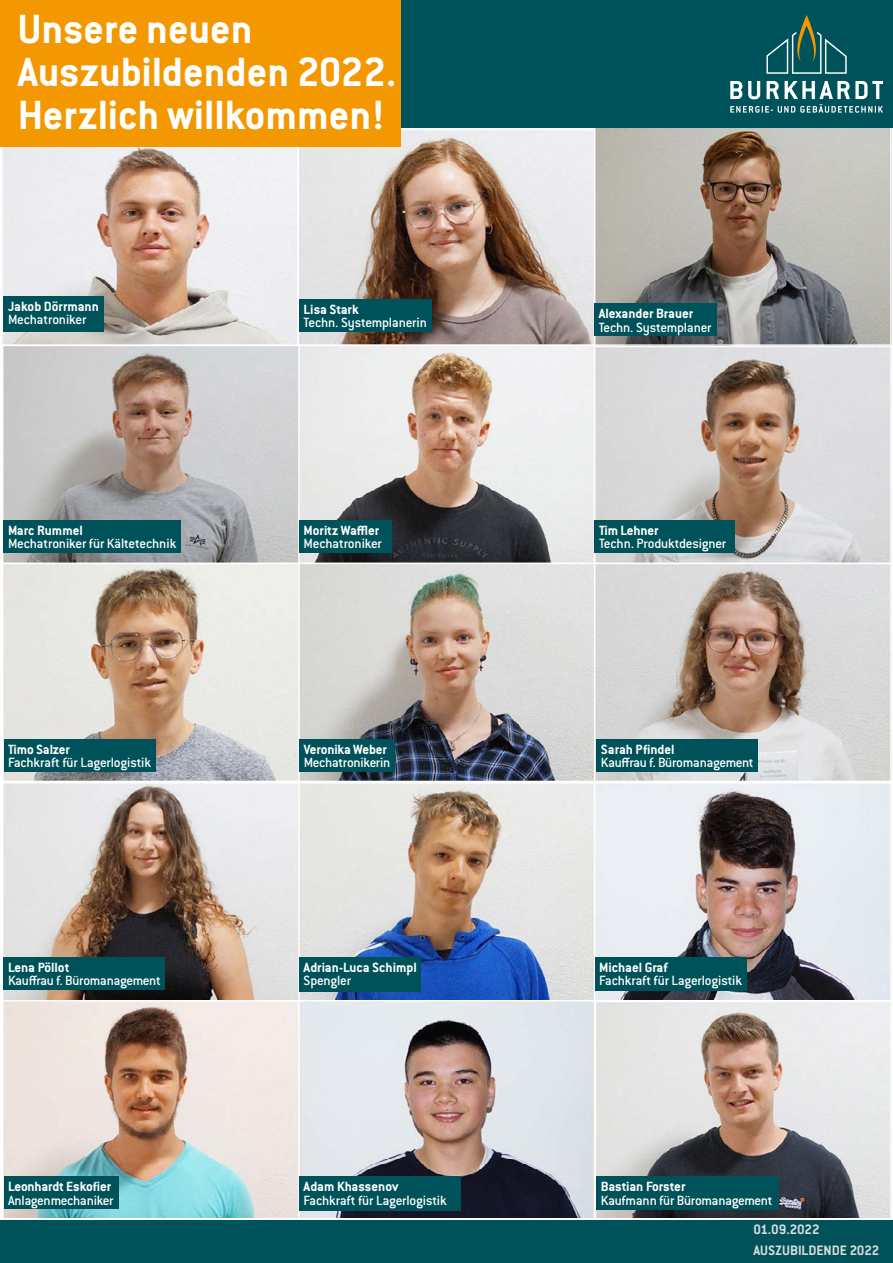
<style>
.page{position:relative;width:893px;height:1263px;background:#fff}
.page>*{position:absolute;margin:0;border:0;box-sizing:border-box;transform-origin:0 0}
.t1{font:700 44.85px/43px "Conduit ITC Pro";color:#fff}
.t2{font:700 15px/21px "Conduit ITC Pro";letter-spacing:-.005em;color:#d9dadb}
.t3{font:500 14.7px "Conduit ITC Pro";letter-spacing:-.015em;color:#fff}
.t4{font:700 14.7px "Conduit ITC Pro";color:#fff}
</style>
<div class="page">
<div style="left:0;top:1220px;width:893px;height:43px;background:#00525a"></div>
<img style="left:3px;top:147px;width:295px;height:633px">
<img style="left:300px;top:128px;width:590px;height:652px">
<div style="left:299px;top:299px;width:133px;height:32px;background:#00525a"></div>
<div style="left:4px;top:296px;width:100px;height:36px;background:#00525a"></div>
<img style="left:4px;top:784px;width:886px;height:433px">
<div style="left:298px;top:563px;width:297px;height:219px;border:1px solid #fff"></div>
<div style="left:298px;top:1000px;width:297px;height:219px;border:1px solid #fff"></div>
<div style="left:2px;top:345px;width:298px;height:219px;border:1px solid #fff"></div>
<div style="left:2px;top:782px;width:298px;height:219px;border:1px solid #fff"></div>
<div style="left:2px;top:563px;width:298px;height:219px;border:1px solid #fff"></div>
<div style="left:2px;top:1000px;width:298px;height:219px;border:1px solid #fff"></div>
<div style="left:594px;top:345px;width:298px;height:219px;border:1px solid #fff"></div>
<div style="left:594px;top:782px;width:298px;height:219px;border:1px solid #fff"></div>
<div style="left:594px;top:563px;width:298px;height:219px;border:1px solid #fff"></div>
<svg style="left:596px;top:1002px;width:294px;height:215px;background:#bcb7b5"></svg>
<div style="left:594px;top:1000px;width:298px;height:219px;border:1px solid #fff"></div>
<div style="left:594px;top:126px;width:298px;height:220px;border:1px solid #fff"></div>
<div style="left:594px;top:304px;width:122px;height:32px;background:#00525a"></div>
<div style="left:299px;top:520px;width:92px;height:33px;background:#00525a"></div>
<div style="left:299px;top:957px;width:122px;height:34px;background:#00525a"></div>
<div style="left:299px;top:1177px;width:162px;height:34px;background:#00525a"></div>
<div style="left:4px;top:520px;width:177px;height:32px;background:#00525a"></div>
<div style="left:4px;top:957px;width:161px;height:33px;background:#00525a"></div>
<div style="left:4px;top:739px;width:151px;height:33px;background:#00525a"></div>
<div style="left:299px;top:739px;width:96px;height:33px;background:#00525a"></div>
<div style="left:4px;top:1177px;width:114px;height:32px;background:#00525a"></div>
<div style="left:595px;top:957px;width:151px;height:34px;background:#00525a"></div>
<div style="left:595px;top:520px;width:140px;height:32px;background:#00525a"></div>
<div style="left:596px;top:739px;width:162px;height:33px;background:#00525a"></div>
<div style="left:596px;top:1177px;width:183px;height:33px;background:#00525a"></div>
<div style="left:0;top:0;width:893px;height:128px;background:#00525a"></div>
<svg style="left:766px;top:15px;width:81px;height:59px"></svg>
<svg style="left:730px;top:81px;width:153px;height:32px"></svg>
<div style="left:0;top:0;width:400px;height:147px;background:#f39800"></div>
<h1 class="t1" style="left:18px;top:7px;width:380px">Unsere neuen<br>Auszubildenden 2022.<br>Herzlich willkommen!</h1>
<p class="t4" style="left:8px;top:298px;width:92px">Jakob Dörrmann</p>
<p class="t3" style="left:8px;top:312px;width:80px">Mechatroniker</p>
<p class="t4" style="left:304px;top:301px;width:57px">Lisa Stark</p>
<p class="t3" style="left:304px;top:314px;width:125px">Techn. Systemplanerin</p>
<p class="t4" style="left:599px;top:305px;width:96px">Alexander Brauer</p>
<p class="t3" style="left:599px;top:319px;width:114px">Techn. Systemplaner</p>
<p class="t4" style="left:8px;top:522px;width:76px">Marc Rummel</p>
<p class="t3" style="left:8px;top:535px;width:170px">Mechatroniker für Kältetechnik</p>
<p class="t4" style="left:304px;top:522px;width:77px">Moritz Waffler</p>
<p class="t3" style="left:304px;top:535px;width:80px">Mechatroniker</p>
<p class="t4" style="left:599px;top:522px;width:61px">Tim Lehner</p>
<p class="t3" style="left:599px;top:535px;width:129px">Techn. Produktdesigner</p>
<p class="t4" style="left:8px;top:741px;width:63px">Timo Salzer</p>
<p class="t3" style="left:8px;top:754px;width:145px">Fachkraft für Lagerlogistik</p>
<p class="t4" style="left:304px;top:741px;width:85px">Veronika Weber</p>
<p class="t3" style="left:304px;top:754px;width:88px">Mechatronikerin</p>
<p class="t4" style="left:601px;top:741px;width:75px">Sarah Pfindel</p>
<p class="t3" style="left:601px;top:754px;width:154px">Kauffrau f. Büromanagement</p>
<p class="t4" style="left:8px;top:959px;width:63px">Lena Pöllot</p>
<p class="t3" style="left:8px;top:972px;width:154px">Kauffrau f. Büromanagement</p>
<p class="t4" style="left:304px;top:959px;width:115px">Adrian-Luca Schimpl</p>
<p class="t3" style="left:304px;top:972px;width:49px">Spengler</p>
<p class="t4" style="left:599px;top:959px;width:70px">Michael Graf</p>
<p class="t3" style="left:599px;top:972px;width:144px">Fachkraft für Lagerlogistik</p>
<p class="t4" style="left:8px;top:1178px;width:105px">Leonhardt Eskofier</p>
<p class="t3" style="left:8px;top:1192px;width:107px">Anlagenmechaniker</p>
<p class="t4" style="left:304px;top:1178px;width:96px">Adam Khassenov</p>
<p class="t3" style="left:304px;top:1192px;width:145px">Fachkraft für Lagerlogistik</p>
<p class="t4" style="left:601px;top:1178px;width:86px">Bastian Forster</p>
<p class="t3" style="left:601px;top:1192px;width:173px">Kaufmann für Büromanagement</p>
<p class="t2" style="left:753px;top:1218px;width:128px">01.09.2022<br>AUSZUBILDENDE 2022</p>
</div>
